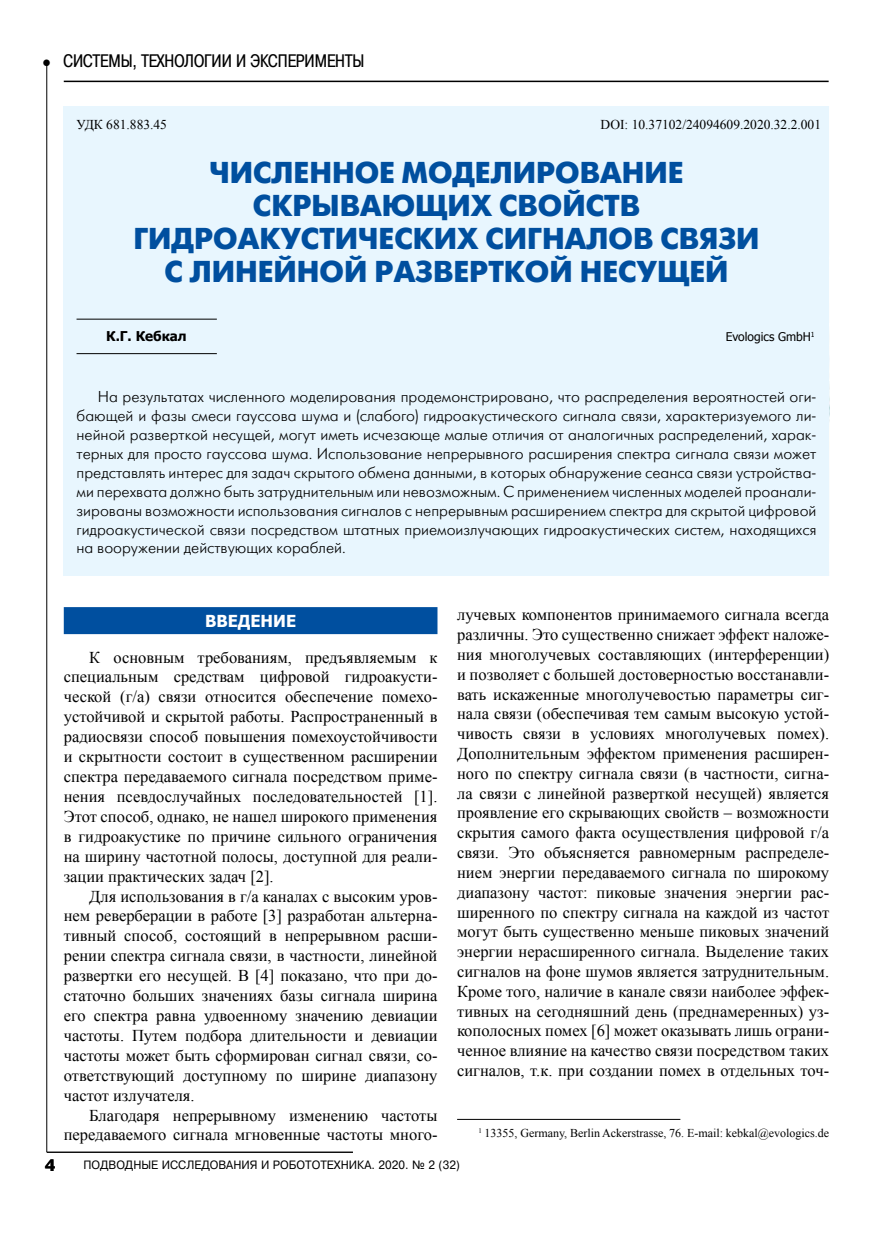
<style>
.page{position:relative;width:893px;height:1234px;background:#fff}
.page>*{position:absolute;margin:0;border:0;box-sizing:border-box;transform-origin:0 0}
.t1{font:700 30px/33px "Futuris C";color:#004f9f;text-align:center}
.t2{font:18px "Pragmatica Cond C";color:#000}
.t3{font:16.5px/19.8px "Times New Roman";color:#000;text-align:justify}
.t4{font:700 16.5px "Tahoma";color:#fff}
.t5{font:700 16.5px "Pragmatica CTT";color:#000}
.t6{font:15.75px/18.9px "Futura Futuris Light C";color:#000;text-align:justify}
.t7{font:13.5px "Times New Roman";color:#000}
.t8{font:700 13.5px "Tahoma";color:#000}
.t9{font:12px "Times New Roman";color:#000}
.t10{font:12px "Pragmatica CTT";color:#000;scale:.95 1}
.t11{font:12px "Tahoma";color:#000}
.s1{font-family:"Times New Roman";font-size:15px}
</style>
<div class="page">
<hr style="left:64px;top:81px;width:765px;height:1px;background:#000">
<hr style="left:47px;top:64px;width:1px;height:1087px;background:#000">
<hr style="left:47px;top:1151px;width:306px;height:1px;background:#000">
<hr style="left:457px;top:1118px;width:223px;height:1px;background:#000">
<div style="left:64px;top:106px;width:765px;height:469px;background:#e8f6fe"></div>
<hr style="left:77px;top:319px;width:140px;height:1px;background:#000">
<hr style="left:77px;top:353px;width:140px;height:1px;background:#000">
<div style="left:64px;top:607px;width:373px;height:27px;background:#004f9f"></div>
<p class="t2" style="left:42px;top:51px;width:324px"><span class="s1">●</span> СИСТЕМЫ, ТЕХНОЛОГИИ И ЭКСПЕРИМЕНТЫ</p>
<p class="t7" style="left:601px;top:115px;width:222px">DOI: 10.37102/24094609.2020.32.2.001</p>
<p class="t7" style="left:77px;top:115px;width:92px">УДК 681.883.45</p>
<h1 class="t1" style="left:133px;top:157px;width:628px">ЧИСЛЕННОЕ МОДЕЛИРОВАНИЕ<br>СКРЫВАЮЩИХ СВОЙСТВ<br>ГИДРОАКУСТИЧЕСКИХ СИГНАЛОВ СВЯЗИ<br>С ЛИНЕЙНОЙ РАЗВЕРТКОЙ НЕСУЩЕЙ</h1>
<p class="t8" style="left:106px;top:326px;width:82px">К.Г. Кебкал</p>
<p class="t11" style="left:726px;top:328px;width:91px">Evologics GmbH<sup>1</sup></p>
<p class="t6" style="left:77px;top:387px;width:741px;text-indent:21px">На результатах численного моделирования продемонстрировано, что распределения вероятностей оги&shy;бающей и фазы смеси гауссова шума и (слабого) гидроакустического сигнала связи, характеризуемого ли&shy;нейной разверткой несущей, могут иметь исчезающе малые отличия от аналогичных распределений, харак&shy;терных для просто гауссова шума. Использование непрерывного расширения спектра сигнала связи может представлять интерес для задач скрытого обмена данными, в которых обнаружение сеанса связи устройства&shy;ми перехвата должно быть затруднительным или невозможным. С применением численных моделей проанали&shy;зированы возможности использования сигналов с непрерывным расширением спектра для скрытой цифровой гидроакустической связи посредством штатных приемоизлучающих гидроакустических систем, находящихся на вооружении действующих кораблей.</p>
<p class="t5" style="left:45px;top:1155px;width:12px">4</p>
<p class="t4" style="left:205px;top:609px;width:93px">ВВЕДЕНИЕ</p>
<p class="t3" style="left:64px;top:646px;width:375px;text-indent:26px">К основным требованиям, предъявляемым к специальным средствам цифровой гидроакусти&shy;ческой (г/а) связи относится обеспечение помехо&shy;устойчивой и скрытой работы. Распространенный в радиосвязи способ повышения помехоустойчивоcти и скрытности состоит в существенном расширении спектра передаваемого сигнала посредством приме&shy;нения псевдослучайных последовательностей [1].<br>Этот способ, однако, не нашел широкого применения в гидроакустике по причине сильного ограничения на ширину частотной полосы, доступной для реали&shy;зации практических задач [2].</p>
<p class="t3" style="left:64px;top:885px;width:375px;text-indent:26px">Для использования в г/а каналах с высоким уров&shy;нем реверберации в работе [3] разработан альтерна&shy;тивный способ, состоящий в непрерывном расши&shy;рении спектра сигнала связи, в частности, линейной развертки его несущей. В [4] показано, что при до&shy;статочно больших значениях базы сигнала ширина его спектра равна удвоенному значению девиации частоты. Путем подбора длительности и девиации частоты может быть сформирован сигнал связи, со&shy;ответствующий доступному по ширине диапазону частот излучателя.</p>
<p class="t3" style="left:64px;top:1104px;width:375px;text-align:right">Благодаря непрерывному изменению частоты передаваемого сигнала мгновенные частоты много-</p>
<p class="t3" style="left:457px;top:604px;width:374px">лучевых компонентов принимаемого сигнала всегда различны. Это существенно снижает эффект наложе&shy;ния многолучевых составляющих (интерференции) и позволяет с большей достоверностью восстанавли&shy;вать искаженные многолучевостью параметры сиг&shy;нала связи (обеспечивая тем самым высокую устой&shy;чивость связи в условиях многолучевых помех).<br>Дополнительным эффектом применения расширен&shy;ного по спектру сигнала связи (в частности, сигна&shy;ла связи с линейной разверткой несущей) является проявление его скрывающих свойств – возможности скрытия самого факта осуществления цифровой г/а связи. Это объясняется равномерным распределе&shy;нием энергии передаваемого сигнала по широкому диапазону частот: пиковые значения энергии рас&shy;ширенного по спектру сигнала на каждой из частот могут быть существенно меньше пиковых значений энергии нерасширенного сигнала. Выделение таких сигналов на фоне шумов является затруднительным.<br>Кроме того, наличие в канале связи наиболее эффек&shy;тивных на сегодняшний день (преднамеренных) уз&shy;кополосных помех [6] может оказывать лишь ограни&shy;ченное влияние на качество связи посредством таких сигналов, т.к. при создании помех в отдельных точ-</p>
<p class="t9" style="left:478px;top:1124px;width:352px"><sup>1</sup> 13355, Germany, Berlin Ackerstrasse, 76. E-mail: kebkal@evologics.de</p>
<p class="t10" style="left:83px;top:1157px;width:398px">ПОДВОДНЫЕ ИССЛЕДОВАНИЯ И РОБОТОТЕХНИКА. 2020. ¹ 2 (32)</p>
</div>
